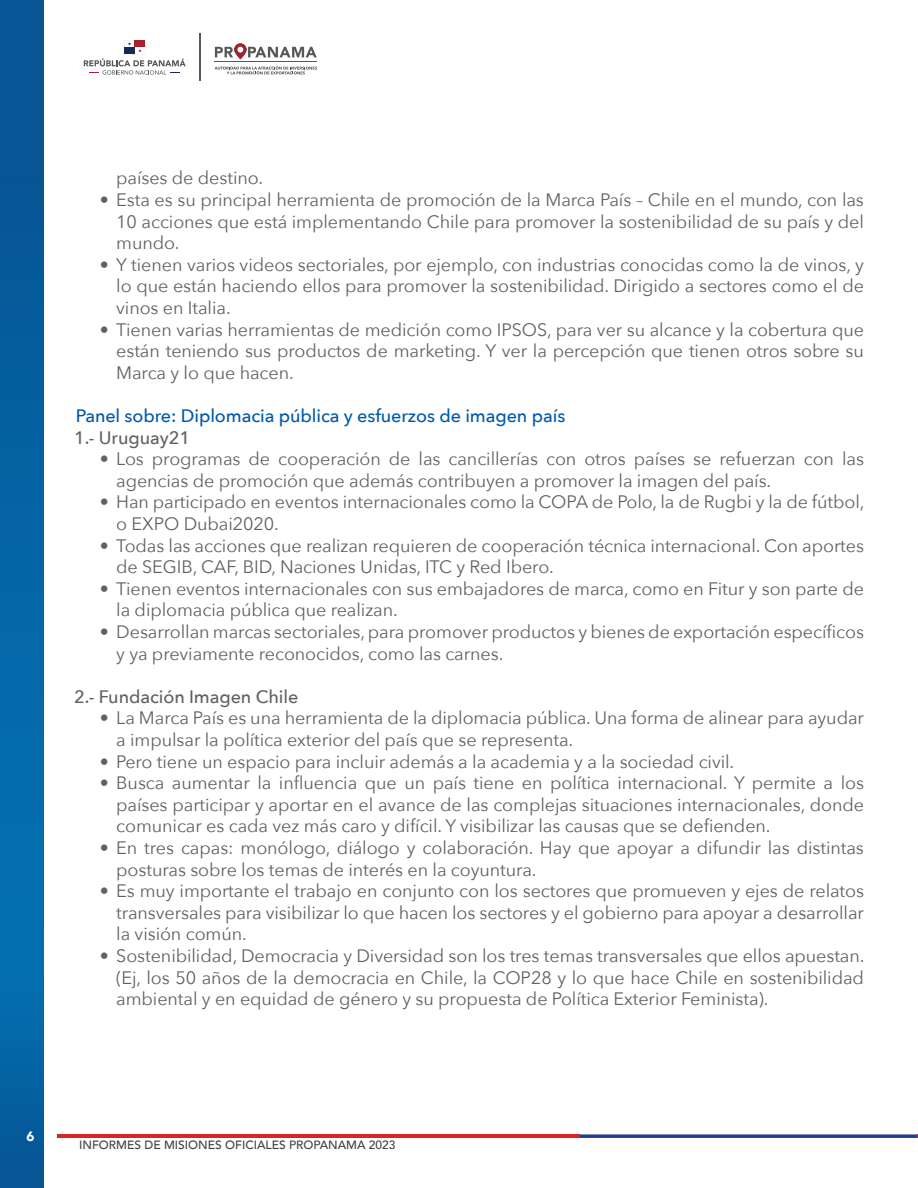
<style>
.page{position:relative;width:918px;height:1188px;background:#fff}
.page>*{position:absolute;margin:0;border:0;box-sizing:border-box;transform-origin:0 0}
.t1{font:18px/21.6px "Avenir Next";letter-spacing:-.005em;color:#606262}
.t2{font:500 18px "Avenir Next";letter-spacing:-.005em;color:#0059aa}
.t3{font:500 18px "Avenir Next";letter-spacing:-.005em;color:#606262}
.t4{font:900 13.5px "Avenir";color:#fff}
.t5{font:500 12px "Avenir";color:#414042}
</style>
<div class="page">
<svg style="left:0;top:0;width:43px;height:1188px;background:#0461a2"></svg>
<hr style="left:57px;top:1134px;width:522px;height:4px;background:#d62726">
<svg style="left:579px;top:1134px;width:339px;height:4px"></svg>
<svg style="left:215px;top:66px;width:102px;height:8px"></svg>
<svg style="left:215px;top:43px;width:102px;height:16px"></svg>
<hr style="left:215px;top:62px;width:102px;height:1px;background:#555759">
<svg style="left:84px;top:40px;width:102px;height:35px"></svg>
<hr style="left:200px;top:34px;width:1px;height:47px;background:#555759">
<p class="t1" style="left:116px;top:166px;width:148px">países de destino.</p>
<p class="t1" style="left:116px;top:188px;width:749px;text-align:justify;text-indent:-17px">• Esta es su principal herramienta de promoción de la Marca País – Chile en el mundo, con las 10 acciones que está implementando Chile para promover la sostenibilidad de su país y del mundo.</p>
<p class="t1" style="left:116px;top:253px;width:749px;text-align:justify;text-indent:-17px">• Y tienen varios videos sectoriales, por ejemplo, con industrias conocidas como la de vinos, y lo que están haciendo ellos para promover la sostenibilidad. Dirigido a sectores como el de vinos en Italia.</p>
<p class="t1" style="left:116px;top:318px;width:749px;text-align:justify;text-indent:-17px">• Tienen varias herramientas de medición como IPSOS, para ver su alcance y la cobertura que están teniendo sus productos de marketing. Y ver la percepción que tienen otros sobre su Marca y lo que hacen.</p>
<p class="t2" style="left:76px;top:400px;width:491px">Panel sobre: Diplomacia pública y esfuerzos de imagen país</p>
<p class="t3" style="left:74px;top:422px;width:117px">1.- Uruguay21</p>
<p class="t1" style="left:116px;top:447px;width:749px;text-indent:-17px">• Los programas de cooperación de las cancillerías con otros países se refuerzan con las agencias de promoción que además contribuyen a promover la imagen del país.</p>
<p class="t1" style="left:116px;top:490px;width:750px;text-indent:-17px">• Han participado en eventos internacionales como la COPA de Polo, la de Rugbi y la de fútbol, o EXPO Dubai2020.</p>
<p class="t1" style="left:116px;top:534px;width:749px;text-indent:-17px">• Todas las acciones que realizan requieren de cooperación técnica internacional. Con aportes de SEGIB, CAF, BID, Naciones Unidas, ITC y Red Ibero.</p>
<p class="t1" style="left:116px;top:577px;width:749px;text-indent:-17px">• Tienen eventos internacionales con sus embajadores de marca, como en Fitur y son parte de la diplomacia pública que realizan.</p>
<p class="t1" style="left:116px;top:620px;width:749px;text-indent:-17px">• Desarrollan marcas sectoriales, para promover productos y bienes de exportación específicos y ya previamente reconocidos, como las carnes.</p>
<p class="t3" style="left:74px;top:681px;width:226px">2.- Fundación Imagen Chile</p>
<p class="t1" style="left:116px;top:706px;width:749px;text-indent:-17px">• La Marca País es una herramienta de la diplomacia pública. Una forma de alinear para ayudar a impulsar la política exterior del país que se representa.</p>
<p class="t1" style="left:100px;top:750px;width:636px">• Pero tiene un espacio para incluir además a la academia y a la sociedad civil.</p>
<p class="t1" style="left:116px;top:771px;width:749px;text-align:justify;text-indent:-17px">• Busca aumentar la influencia que un país tiene en política internacional. Y permite a los países participar y aportar en el avance de las complejas situaciones internacionales, donde comunicar es cada vez más caro y difícil. Y visibilizar las causas que se defienden.</p>
<p class="t1" style="left:116px;top:836px;width:749px;text-indent:-17px">• En tres capas: monólogo, diálogo y colaboración. Hay que apoyar a difundir las distintas posturas sobre los temas de interés en la coyuntura.</p>
<p class="t1" style="left:116px;top:879px;width:749px;text-align:justify;text-indent:-17px">• Es muy importante el trabajo en conjunto con los sectores que promueven y ejes de relatos transversales para visibilizar lo que hacen los sectores y el gobierno para apoyar a desarrollar la visión común.</p>
<p class="t1" style="left:116px;top:944px;width:750px;text-align:justify;text-indent:-17px">• Sostenibilidad, Democracia y Diversidad son los tres temas transversales que ellos apuestan. (Ej, los 50 años de la democracia en Chile, la COP28 y lo que hace Chile en sostenibilidad ambiental y en equidad de género y su propuesta de Política Exterior Feminista).</p>
<p class="t4" style="left:26px;top:1125px;width:9px">6</p>
<p class="t5" style="left:79px;top:1135px;width:318px">INFORMES DE MISIONES OFICIALES PROPANAMA 2023</p>
</div>
